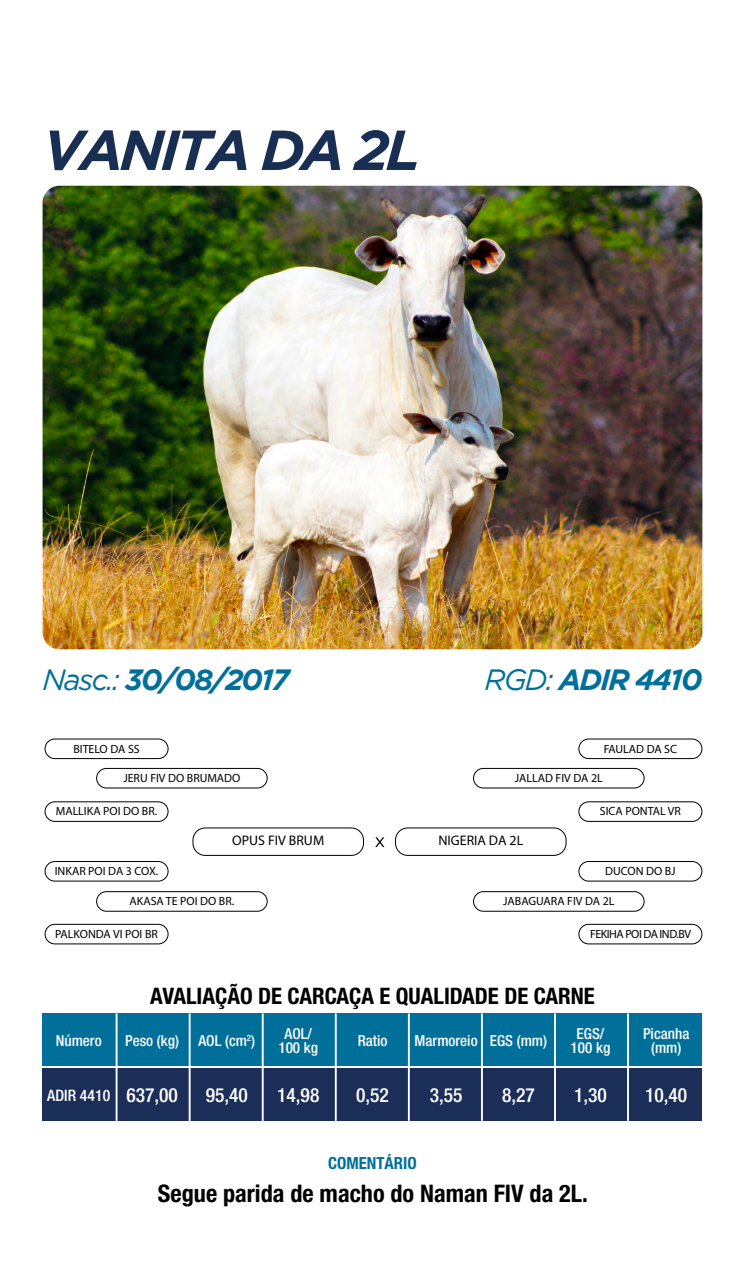
<style>
.page{position:relative;width:745px;height:1276px;background:#fff}
.page>*{position:absolute;margin:0;border:0;box-sizing:border-box;transform-origin:0 0}
.t1{font:italic 700 56.25px "Gotham";letter-spacing:-.06em;color:#192e53}
.t2{font:italic 700 29.25px "Gotham";letter-spacing:-.06em;color:#00709b}
.t3{font:700 condensed 24.22px "Helvetica Neue";color:#000}
.t4{font:700 condensed 22.73px "Helvetica Neue";color:#000}
.t5{font:500 condensed 19.5px "Helvetica Neue";color:#fff}
.t6{font:700 condensed 16.73px "Helvetica Neue";color:#00709b}
.t7{font:500 condensed 15.75px "Helvetica Neue";color:#fff}
.t8{font:500 condensed 15.15px/14.4px "Helvetica Neue";color:#fff;text-align:center}
.t9{font:13.88px "Myriad Pro";color:#000}
.t10{font:11.93px "Myriad Pro";color:#000}
.t11{font:11.93px "Myriad Pro";letter-spacing:-.04em;color:#000}
.s1{font-weight:400}
.s2{font-size:19.5px}
</style>
<div class="page">
<svg style="left:375px;top:837px;width:9px;height:10px"></svg>
<img style="left:43px;top:186px;width:659px;height:463px">
<div style="left:43px;top:1068px;width:658px;height:53px;background:#1b2e58"></div>
<div style="left:43px;top:1013px;width:658px;height:53px;background:#00709b"></div>
<hr style="left:115px;top:1013px;width:2px;height:108px;background:#fff">
<hr style="left:407px;top:1013px;width:2px;height:108px;background:#fff">
<hr style="left:261px;top:1013px;width:2px;height:108px;background:#fff">
<hr style="left:553px;top:1013px;width:2px;height:108px;background:#fff">
<hr style="left:626px;top:1013px;width:2px;height:108px;background:#fff">
<hr style="left:188px;top:1013px;width:2px;height:108px;background:#fff">
<hr style="left:480px;top:1013px;width:2px;height:108px;background:#fff">
<hr style="left:334px;top:1013px;width:2px;height:108px;background:#fff">
<div style="left:395px;top:827px;width:171px;height:29px;border:1px solid #000;border-radius:12px"></div>
<div style="left:192px;top:827px;width:172px;height:29px;border:1px solid #000;border-radius:12px"></div>
<div style="left:472px;top:768px;width:172px;height:20px;border:1px solid #000;border-radius:10px"></div>
<div style="left:96px;top:768px;width:171px;height:20px;border:1px solid #000;border-radius:10px"></div>
<div style="left:578px;top:738px;width:124px;height:21px;border:1px solid #000;border-radius:10px"></div>
<div style="left:44px;top:738px;width:124px;height:21px;border:1px solid #000;border-radius:10px"></div>
<div style="left:578px;top:861px;width:124px;height:20px;border:1px solid #000;border-radius:10px"></div>
<div style="left:44px;top:861px;width:124px;height:20px;border:1px solid #000;border-radius:10px"></div>
<div style="left:578px;top:801px;width:124px;height:21px;border:1px solid #000;border-radius:10px"></div>
<div style="left:44px;top:801px;width:124px;height:21px;border:1px solid #000;border-radius:10px"></div>
<div style="left:578px;top:924px;width:124px;height:20px;border:1px solid #000;border-radius:10px"></div>
<div style="left:44px;top:924px;width:124px;height:20px;border:1px solid #000;border-radius:10px"></div>
<div style="left:472px;top:891px;width:172px;height:20px;border:1px solid #000;border-radius:10px"></div>
<div style="left:96px;top:891px;width:171px;height:20px;border:1px solid #000;border-radius:10px"></div>
<h1 class="t1" style="left:43px;top:117px;width:379px">VANITA DA 2L</h1>
<h2 class="t2" style="left:43px;top:662px;width:249px"><span class="s1">Nasc.:</span> 30/08/2017</h2>
<h2 class="t2" style="left:484px;top:662px;width:219px"><span class="s1">RGD:</span> ADIR 4410</h2>
<p class="t10" style="left:73px;top:742px;width:68px">BITELO DA SS</p>
<p class="t10" style="left:603px;top:742px;width:75px">FAULAD DA SC</p>
<p class="t10" style="left:123px;top:770px;width:118px">JERU FIV DO BRUMADO</p>
<p class="t10" style="left:514px;top:770px;width:89px">JALLAD FIV DA 2L</p>
<p class="t10" style="left:56px;top:804px;width:103px">MALLIKA POI DO BR.</p>
<p class="t10" style="left:599px;top:804px;width:83px">SICA PONTAL VR</p>
<p class="t9" style="left:232px;top:831px;width:93px">OPUS FIV BRUM</p>
<p class="t9" style="left:438px;top:831px;width:86px">NIGERIA DA 2L</p>
<p class="t10" style="left:55px;top:864px;width:105px">INKAR POI DA 3 COX.</p>
<p class="t10" style="left:604px;top:864px;width:72px">DUCON DO BJ</p>
<p class="t10" style="left:129px;top:893px;width:106px">AKASA TE POI DO BR.</p>
<p class="t10" style="left:503px;top:893px;width:113px">JABAGUARA FIV DA 2L</p>
<p class="t10" style="left:55px;top:926px;width:104px">PALKONDA VI POI BR</p>
<p class="t11" style="left:589px;top:926px;width:102px">FEKIHA POI DA IND.BV</p>
<h3 class="t4" style="left:150px;top:982px;width:446px">AVALIAÇÃO DE CARCAÇA E QUALIDADE DE CARNE</h3>
<p class="t8" style="left:56px;top:1033px;width:48px">Número</p>
<p class="t8" style="left:125px;top:1033px;width:55px">Peso (kg)</p>
<p class="t8" style="left:198px;top:1033px;width:58px">AOL (cm<sup>2</sup>)</p>
<p class="t8" style="left:278px;top:1025px;width:41px">AOL/<br>100 kg</p>
<p class="t8" style="left:357px;top:1033px;width:31px">Ratio</p>
<p class="t8" style="left:414px;top:1033px;width:134px">Marmoreio EGS (mm)</p>
<p class="t8" style="left:570px;top:1025px;width:41px">EGS/<br>100 kg</p>
<p class="t8" style="left:642px;top:1025px;width:48px">Picanha (mm)</p>
<h3 class="t7" style="left:47px;top:1085px;width:132px">ADIR 4410 <span class="s2">637,00</span></h3>
<h3 class="t5" style="left:205px;top:1083px;width:44px">95,40</h3>
<h3 class="t5" style="left:277px;top:1083px;width:44px">14,98</h3>
<h3 class="t5" style="left:356px;top:1083px;width:34px">0,52</h3>
<h3 class="t5" style="left:429px;top:1083px;width:34px">3,55</h3>
<h3 class="t5" style="left:501px;top:1083px;width:34px">8,27</h3>
<h3 class="t5" style="left:573px;top:1083px;width:34px">1,30</h3>
<h3 class="t5" style="left:644px;top:1083px;width:44px">10,40</h3>
<h3 class="t6" style="left:328px;top:1153px;width:90px">COMENTÁRIO</h3>
<h3 class="t3" style="left:158px;top:1178px;width:431px">Segue parida de macho do Naman FIV da 2L.</h3>
</div>
